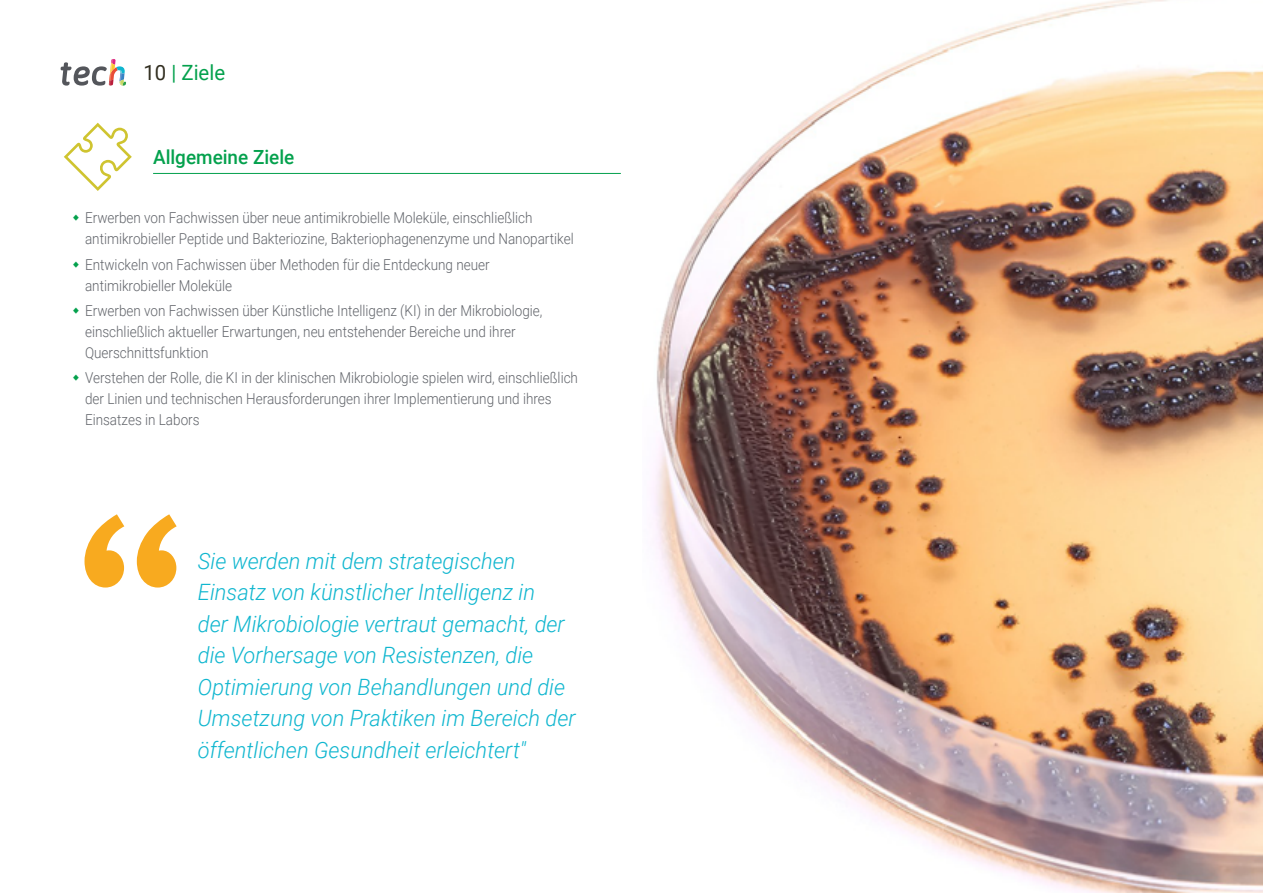
<style>
.page{position:relative;width:1263px;height:893px;background:#fff}
.page>*{position:absolute;margin:0;border:0;box-sizing:border-box;transform-origin:0 0}
.t1{font:italic 300 22.5px/31.5px "Roboto";color:#0fb6cf}
.t2{font:21px "Roboto";color:#04a14d}
.t3{font:500 19.5px "Roboto";color:#04a14d}
.t4{font:300 15px/21px "Roboto";color:#61646a;scale:.9 1}
.s1{color:#312e20}
</style>
<div class="page">
<hr style="left:153px;top:173px;width:468px;height:1px;background:#04a14d">
<svg style="left:64px;top:123px;width:68px;height:68px"></svg>
<img style="left:651px;top:0;width:612px;height:893px">
<svg style="left:85px;top:514px;width:92px;height:73px"></svg>
<svg style="left:61px;top:59px;width:65px;height:27px"></svg>
<h2 class="t2" style="left:144px;top:57px;width:83px"><span class="s1">10</span> | Ziele</h2>
<h3 class="t3" style="left:153px;top:144px;width:143px">Allgemeine Ziele</h3>
<p class="t4" style="left:85px;top:207px;width:544px">Erwerben von Fachwissen über neue antimikrobielle Moleküle, einschließlich antimikrobieller Peptide und Bakteriozine, Bakteriophagenenzyme und Nanopartikel</p>
<p class="t4" style="left:85px;top:253px;width:451px">Entwickeln von Fachwissen über Methoden für die Entdeckung neuer antimikrobieller Moleküle</p>
<p class="t4" style="left:85px;top:299px;width:510px">Erwerben von Fachwissen über Künstliche Intelligenz (KI) in der Mikrobiologie, einschließlich aktueller Erwartungen, neu entstehender Bereiche und ihrer<br>Querschnittsfunktion</p>
<p class="t4" style="left:85px;top:367px;width:549px">Verstehen der Rolle, die KI in der klinischen Mikrobiologie spielen wird, einschließlich der Linien und technischen Herausforderungen ihrer Implementierung und ihres<br>Einsatzes in Labors</p>
<p class="t1" style="left:198px;top:544px;width:379px">Sie werden mit dem strategischen Einsatz von künstlicher Intelligenz in<br>der Mikrobiologie vertraut gemacht, der die Vorhersage von Resistenzen, die Optimierung von Behandlungen und die Umsetzung von Praktiken im Bereich der öffentlichen Gesundheit erleichtert"</p>
</div>
